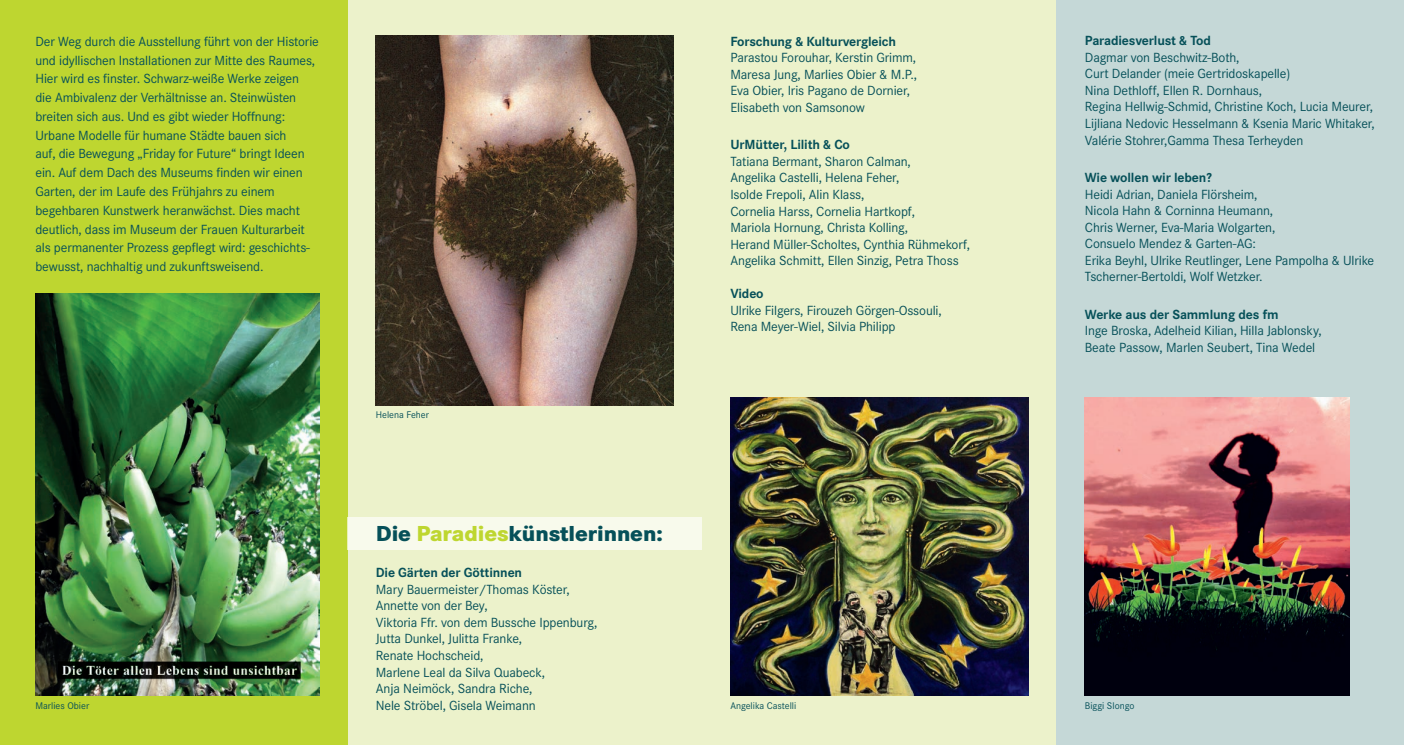
<style>
.page{position:relative;width:1404px;height:745px;background:#fff}
.page>*{position:absolute;margin:0;border:0;box-sizing:border-box;transform-origin:0 0}
.t1{font:800 22.5px "Corporate S";letter-spacing:-.005em;color:#065059}
.t2{font:13.75px/16.5px "Corporate S";letter-spacing:-.01em;color:#065059}
.t3{font:700 13.75px "Corporate S";letter-spacing:-.01em;color:#065059}
.t4{font:10px "Corporate S";color:#065059}
.s1{color:#bed630}
</style>
<div class="page">
<div style="left:0;top:0;width:1403px;height:744px;background:#ecf2cb"></div>
<div style="left:1056px;top:0;width:347px;height:744px;background:#c5d8d7"></div>
<div style="left:0;top:0;width:347px;height:744px;background:#bed630"></div>
<img style="left:35px;top:293px;width:284px;height:402px">
<div style="left:347px;top:517px;width:355px;height:32px;background:#f8faec"></div>
<img style="left:376px;top:35px;width:297px;height:370px">
<img style="left:730px;top:397px;width:298px;height:298px">
<img style="left:1084px;top:397px;width:264px;height:298px">
<p class="t2" style="left:35px;top:32px;width:285px;line-height:18.8px">Der Weg durch die Ausstellung führt von der Historie und idyllischen Installationen zur Mitte des Raumes, Hier wird es finster. Schwarz-weiße Werke zeigen die Ambivalenz der Verhältnisse an. Steinwüsten breiten sich aus. Und es gibt wieder Hoffnung:<br>Urbane Modelle für humane Städte bauen sich<br>auf, die Bewegung „Friday for Future“ bringt Ideen ein. Auf dem Dach des Museums finden wir einen Garten, der im Laufe des Frühjahrs zu einem begehbaren Kunstwerk heranwächst. Dies macht deutlich, dass im Museum der Frauen Kulturarbeit als permanenter Prozess gepflegt wird: geschichts&shy;bewusst, nachhaltig und zukunftsweisend.</p>
<p class="t4" style="left:376px;top:409px;width:55px">Helena Feher</p>
<p class="t3" style="left:730px;top:33px;width:167px">Forschung &amp; Kulturvergleich</p>
<p class="t2" style="left:730px;top:50px;width:188px">Parastou Forouhar, Kerstin Grimm,<br>Maresa Jung, Marlies Obier &amp; M.P.,<br>Eva Obier, Iris Pagano de Dornier,<br>Elisabeth von Samsonow</p>
<p class="t3" style="left:730px;top:137px;width:121px">UrMütter, Lilith &amp; Co</p>
<p class="t2" style="left:730px;top:153px;width:241px">Tatiana Bermant, Sharon Calman,<br>Angelika Castelli, Helena Feher,<br>Isolde Frepoli, Alin Klass,<br>Cornelia Harss, Cornelia Hartkopf,<br>Mariola Hornung, Christa Kolling,<br>Herand Müller-Scholtes, Cynthia Rühmekorf, Angelika Schmitt, Ellen Sinzig, Petra Thoss</p>
<p class="t3" style="left:730px;top:285px;width:35px">Video</p>
<p class="t2" style="left:730px;top:302px;width:213px">Ulrike Filgers, Firouzeh Görgen-Ossouli,<br>Rena Meyer-Wiel, Silvia Philipp</p>
<p class="t3" style="left:1084px;top:33px;width:128px">Paradiesverlust &amp; Tod</p>
<p class="t2" style="left:1084px;top:49px;width:291px">Dagmar von Beschwitz-Both,<br>Curt Delander (meie Gertridoskapelle)<br>Nina Dethloff, Ellen R. Dornhaus,<br>Regina Hellwig-Schmid, Christine Koch, Lucia Meurer, Lijliana Nedovic Hesselmann &amp; Ksenia Maric Whitaker, Valérie Stohrer,Gamma Thesa Terheyden</p>
<p class="t3" style="left:1084px;top:169px;width:128px">Wie wollen wir leben?</p>
<p class="t2" style="left:1084px;top:186px;width:291px">Heidi Adrian, Daniela Flörsheim,<br>Nicola Hahn &amp; Corninna Heumann,<br>Chris Werner, Eva-Maria Wolgarten,<br>Consuelo Mendez &amp; Garten-AG:<br>Erika Beyhl, Ulrike Reutlinger, Lene Pampolha &amp; Ulrike Tscherner-Bertoldi, Wolf Wetzker.</p>
<p class="t3" style="left:1084px;top:306px;width:195px">Werke aus der Sammlung des fm</p>
<p class="t2" style="left:1084px;top:322px;width:238px">Inge Broska, Adelheid Kilian, Hilla Jablonsky,<br>Beate Passow, Marlen Seubert, Tina Wedel</p>
<h1 class="t1" style="left:376px;top:519px;width:288px">Die <span class="s1">Paradies</span>künstlerinnen:</h1>
<p class="t3" style="left:376px;top:564px;width:148px">Die Gärten der Göttinnen</p>
<p class="t2" style="left:376px;top:581px;width:223px">Mary Bauermeister/Thomas Köster,<br>Annette von der Bey,<br>Viktoria Ffr. von dem Bussche Ippenburg,<br>Jutta Dunkel, Julitta Franke,<br>Renate Hochscheid,<br>Marlene Leal da Silva Quabeck,<br>Anja Neimöck, Sandra Riche,<br>Nele Ströbel, Gisela Weimann</p>
<p class="t4" style="left:35px;top:699px;width:55px">Marlies Obier</p>
<p class="t4" style="left:730px;top:699px;width:67px">Angelika Castelli</p>
<p class="t4" style="left:1084px;top:699px;width:51px">Biggi Slongo</p>
</div>
